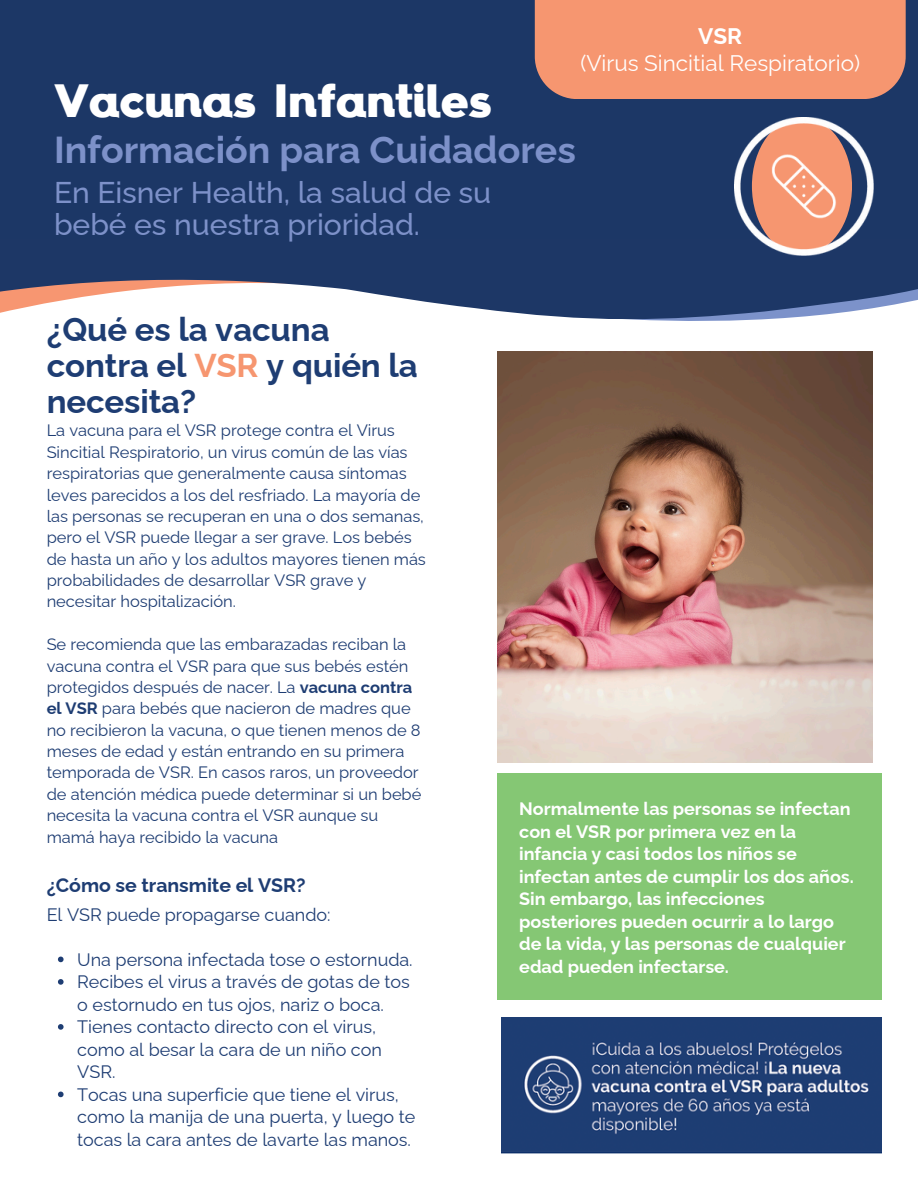
<style>
.page{position:relative;width:918px;height:1188px;background:#fff}
.page>*{position:absolute;margin:0;border:0;box-sizing:border-box;transform-origin:0 0}
.t1{font:900 46.5px "Hurme Geometric Sans 4 W00";letter-spacing:-.005em;color:#fff}
.t2{font:700 37.5px "Raleway";color:#7d91c9}
.t3{font:700 33px/36px "Raleway";letter-spacing:-.005em;color:#1e3d73}
.t4{font:500 30px/32.7px "Raleway";color:#7d91c9}
.t5{font:22.5px/27px "Raleway";color:#fff;text-align:center}
.t6{font:700 19.5px "Raleway";color:#1e3d73}
.t7{font:18px/22.5px "Raleway";color:#1e3d73}
.t8{font:700 18px/22.5px "Raleway";color:#fff}
.t9{font:16.5px/21.3px "Raleway";color:#1e3d73}
.s1{font-weight:700}
.s2{color:#f69670}
</style>
<div class="page">
<svg style="left:497px;top:351px;width:376px;height:1px"></svg>
<svg style="left:0;top:239px;width:918px;height:82px;fill:#1d3766"></svg>
<div style="left:0;top:0;width:918px;height:239px;background:#1c3766"></div>
<img style="left:735px;top:117px;width:138px;height:139px">
<div style="left:535px;top:0;width:371px;height:99px;background:#f69670"></div>
<div style="left:497px;top:773px;width:384px;height:227px;background:#85c774"></div>
<img style="left:497px;top:352px;width:375px;height:410px">
<img style="left:501px;top:1018px;width:380px;height:136px">
<svg style="left:58px;top:957px;width:6px;height:5px"></svg>
<svg style="left:58px;top:979px;width:6px;height:6px"></svg>
<svg style="left:58px;top:1024px;width:6px;height:6px"></svg>
<svg style="left:58px;top:1092px;width:6px;height:5px"></svg>
<p class="t1" style="left:54px;top:68px;width:439px">Vacunas Infantiles</p>
<h3 class="t5" style="left:580px;top:23px;width:281px"><span class="s1">VSR<br></span>(Virus Sincitial Respiratorio)</h3>
<h3 class="t2" style="left:54px;top:128px;width:523px">Información para Cuidadores</h3>
<p class="t4" style="left:54px;top:176px;width:439px">En Eisner Health, la salud de su bebé es nuestra prioridad.</p>
<p class="t3" style="left:47px;top:311px;width:373px">¿Qué es la vacuna contra el <span class="s2">VSR</span> y quién la necesita?</p>
<p class="t9" style="left:47px;top:420px;width:381px">La vacuna para el VSR protege contra el Virus Sincitial Respiratorio, un virus común de las vías respiratorias que generalmente causa síntomas leves parecidos a los del resfriado. La mayoría de las personas se recuperan en una o dos semanas, pero el VSR puede llegar a ser grave. Los bebés de hasta un año y los adultos mayores tienen más probabilidades de desarrollar VSR grave y necesitar hospitalización.</p>
<p class="t9" style="left:47px;top:634px;width:376px">Se recomienda que las embarazadas reciban la vacuna contra el VSR para que sus bebés estén protegidos después de nacer. La <span class="s1">vacuna contra el VSR</span> para bebés que nacieron de madres que no recibieron la vacuna, o que tienen menos de 8 meses de edad y están entrando en su primera temporada de VSR. En casos raros, un proveedor de atención médica puede determinar si un bebé necesita la vacuna contra el VSR aunque su mamá haya recibido la vacuna</p>
<p class="t6" style="left:47px;top:874px;width:260px">¿Cómo se transmite el VSR?</p>
<h5 class="t7" style="left:47px;top:903px;width:285px">El VSR puede propagarse cuando:</h5>
<h6 class="t7" style="left:77px;top:948px;width:337px">Una persona infectada tose o estornuda.</h6>
<p class="t7" style="left:77px;top:970px;width:334px">Recibes el virus a través de gotas de tos o estornudo en tus ojos, nariz o boca.</p>
<p class="t7" style="left:77px;top:1015px;width:306px">Tienes contacto directo con el virus, como al besar la cara de un niño con<br>VSR.</p>
<p class="t7" style="left:77px;top:1083px;width:340px">Tocas una superficie que tiene el virus, como la manija de una puerta, y luego te tocas la cara antes de lavarte las manos.</p>
<h5 class="t8" style="left:519px;top:797px;width:336px">Normalmente las personas se infectan con el VSR por primera vez en la infancia y casi todos los niños se infectan antes de cumplir los dos años.<br>Sin embargo, las infecciones posteriores pueden ocurrir a lo largo de la vida, y las personas de cualquier edad pueden infectarse.</h5>
</div>
